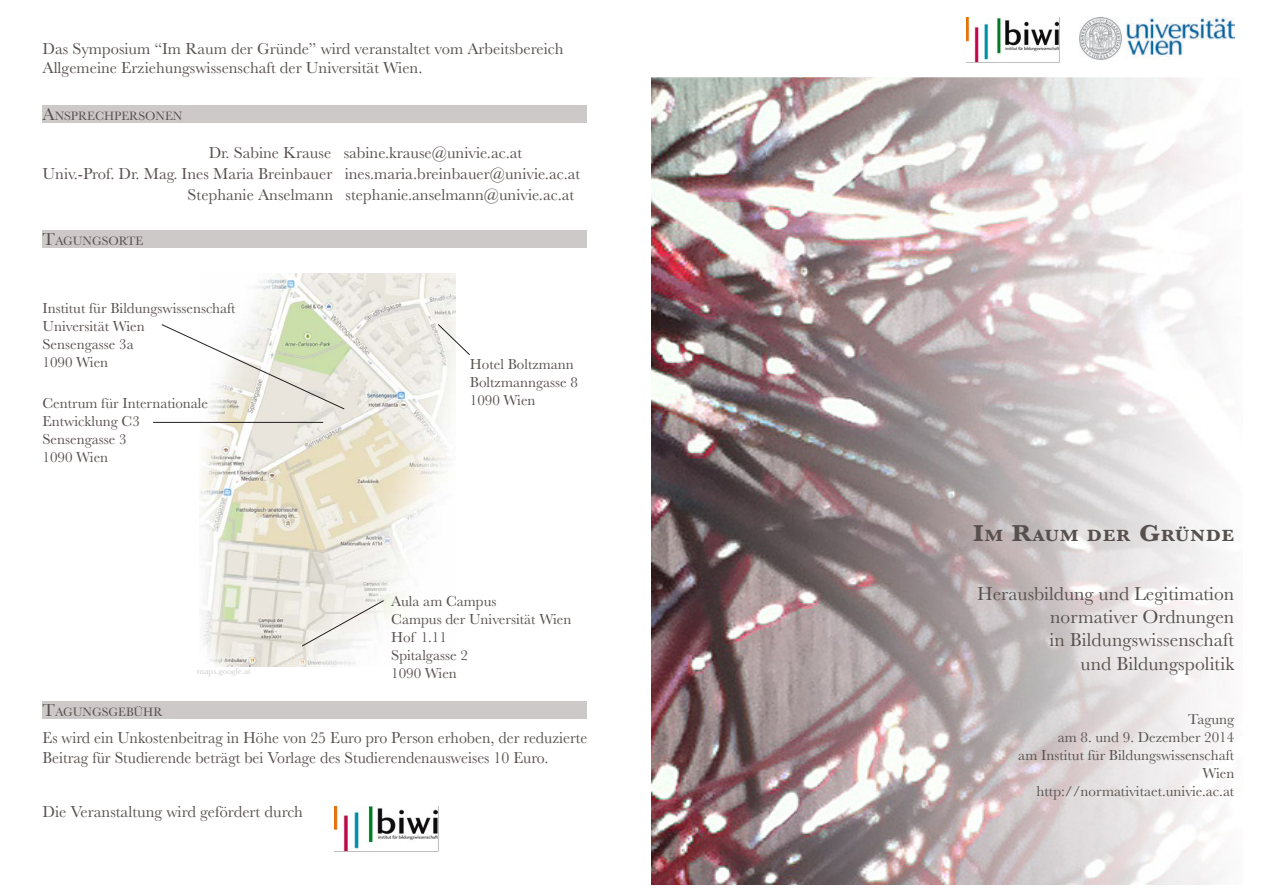
<style>
.page{position:relative;width:1263px;height:893px;background:#fff}
.page>*{position:absolute;margin:0;border:0;box-sizing:border-box;transform-origin:0 0}
.t1{font:19.5px/23.4px "Baskerville";color:#57504e;text-align:right}
.t2{font:700 16.8px "Baskerville";letter-spacing:.055em;color:#57504e;scale:1.1 1}
.t3{font:16.5px/19.8px "Baskerville";color:#57504e}
.t4{font:16.5px/19.8px "Baskerville";color:#57504e;scale:.96 1}
.t5{font:15px/18px "Baskerville";color:#57504e;text-align:right}
.t6{font:12.6px "Baskerville";color:#57504e}
.t7{font:9px "Baskerville";color:#cdc9c8}
.s1{font-size:18px}
.s2{font-size:24px}
</style>
<div class="page">
<img style="left:652px;top:77px;width:573px;height:807px">
<img style="left:1080px;top:17px;width:154px;height:43px">
<img style="left:966px;top:17px;width:94px;height:46px">
<div style="left:43px;top:105px;width:544px;height:18px;background:#cdc9c8"></div>
<div style="left:43px;top:231px;width:544px;height:17px;background:#cdc9c8"></div>
<div style="left:43px;top:701px;width:544px;height:17px;background:#cdc9c8"></div>
<img style="left:199px;top:274px;width:256px;height:392px">
<img style="left:334px;top:806px;width:104px;height:45px">
<svg style="left:161px;top:324px;width:184px;height:86px"></svg>
<svg style="left:437px;top:323px;width:33px;height:33px"></svg>
<hr style="left:153px;top:422px;width:170px;height:1px;background:#231f20">
<svg style="left:301px;top:600px;width:84px;height:47px"></svg>
<p class="t3" style="left:43px;top:39px;width:522px">Das Symposium “Im Raum der Gründe” wird veranstaltet vom Arbeitsbereich<br>Allgemeine Erziehungswissenschaft der Universität Wien.</p>
<p class="t6" style="left:43px;top:108px;width:141px"><span class="s1">A</span>NSPRECHPERSONEN</p>
<p class="t3" style="left:209px;top:143px;width:315px">Dr. Sabine Krause sabine.krause@univie.ac.at</p>
<p class="t3" style="left:43px;top:164px;width:539px">Univ.-Prof. Dr. Mag. Ines Maria Breinbauer ines.maria.breinbauer@univie.ac.at</p>
<p class="t3" style="left:188px;top:185px;width:388px">Stephanie Anselmann stephanie.anselmann@univie.ac.at</p>
<p class="t6" style="left:43px;top:233px;width:102px"><span class="s1">T</span>AGUNGSORTE</p>
<p class="t5" style="left:43px;top:299px;width:195px">Institut für Bildungswissenschaft</p>
<p class="t5" style="left:43px;top:317px;width:104px">Universität Wien</p>
<p class="t5" style="left:43px;top:335px;width:93px">Sensengasse 3a</p>
<p class="t5" style="left:43px;top:353px;width:67px">1090 Wien</p>
<p class="t5" style="left:43px;top:395px;width:167px;text-align:left">Centrum für Internationale<br>Entwicklung C3</p>
<p class="t5" style="left:43px;top:431px;width:86px">Sensengasse 3</p>
<p class="t5" style="left:43px;top:449px;width:67px">1090 Wien</p>
<p class="t6" style="left:43px;top:703px;width:122px"><span class="s1">T</span>AGUNGSGEBÜHR</p>
<p class="t7" style="left:197px;top:665px;width:55px">maps.google.at</p>
<p class="t5" style="left:470px;top:356px;width:105px">Hotel Boltzmann</p>
<p class="t5" style="left:470px;top:374px;width:110px">Boltzmanngasse 8</p>
<p class="t5" style="left:470px;top:392px;width:67px">1090 Wien</p>
<p class="t5" style="left:391px;top:592px;width:107px">Aula am Campus</p>
<p class="t5" style="left:391px;top:610px;width:182px">Campus der Universität Wien</p>
<p class="t5" style="left:391px;top:628px;width:57px">Hof 1.11</p>
<p class="t5" style="left:391px;top:646px;width:78px">Spitalgasse 2</p>
<p class="t5" style="left:391px;top:664px;width:67px">1090 Wien</p>
<p class="t4" style="left:43px;top:728px;width:569px">Es wird ein Unkostenbeitrag in Höhe von 25 Euro pro Person erhoben, der reduzierte<br>Beitrag für Studierende beträgt bei Vorlage des Studierendenausweises 10 Euro.</p>
<p class="t3" style="left:43px;top:802px;width:262px">Die Veranstaltung wird gefördert durch</p>
<p class="t2" style="left:973px;top:524px;width:239px"><span class="s2">I</span>M <span class="s2">R</span>AUM DER <span class="s2">G</span>RÜNDE</p>
<p class="t1" style="left:977px;top:582px;width:259px">Herausbildung und Legitimation normativer Ordnungen<br>in Bildungswissenschaft<br>und Bildungspolitik</p>
<p class="t5" style="left:1018px;top:710px;width:217px">Tagung<br>am 8. und 9. Dezember 2014<br>am Institut für Bildungswissenschaft<br>Wien http://normativitaet.univie.ac.at</p>
</div>
